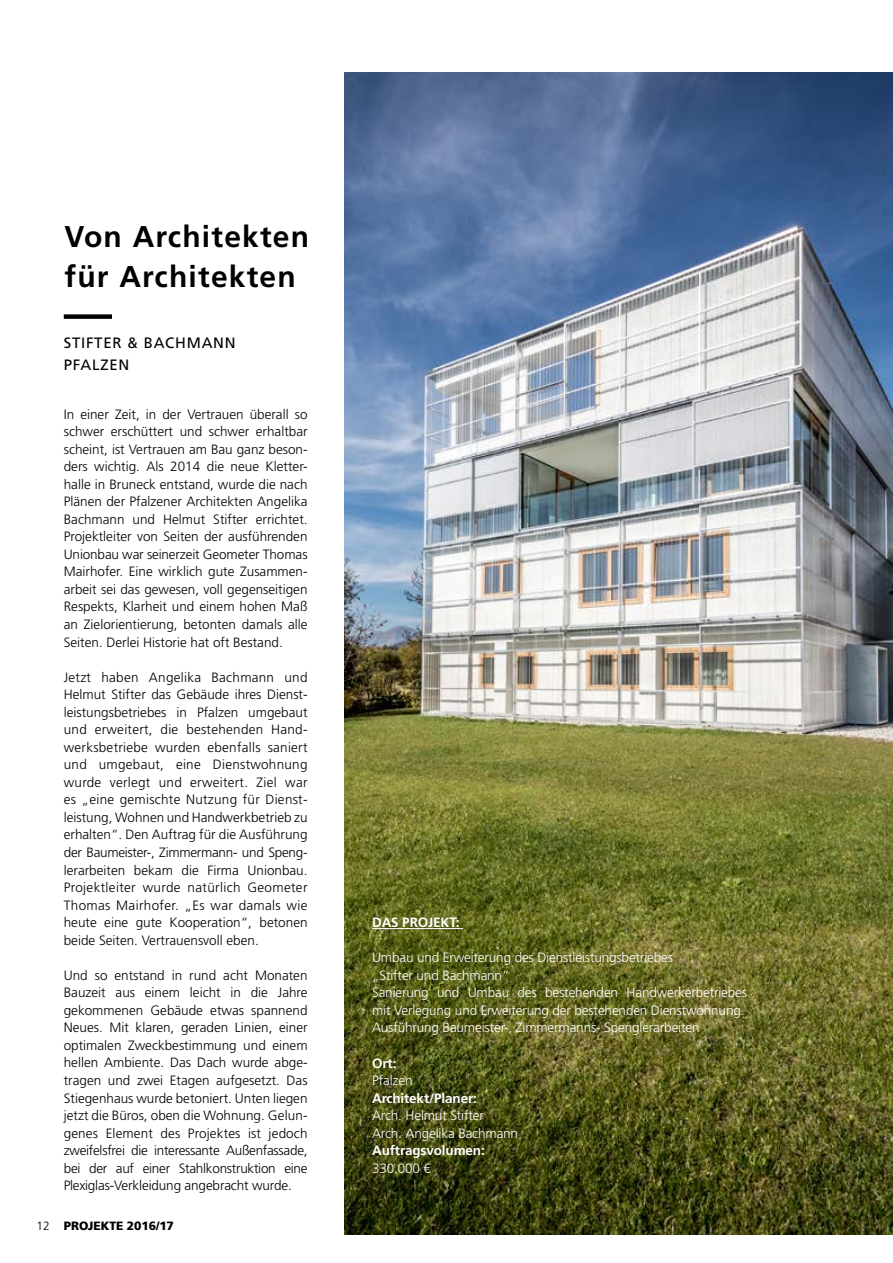
<style>
.page{position:relative;width:893px;height:1263px;background:#fff}
.page>*{position:absolute;margin:0;border:0;box-sizing:border-box;transform-origin:0 0}
.t1{font:700 30px/39.5px "Frutiger";letter-spacing:.04em;color:#000}
.t2{font:15px/21.9px "Frutiger";letter-spacing:.05em;color:#000}
.t3{font:300 13.5px/17.5px "Frutiger";color:#000;text-align:justify}
.t4{font:300 13.5px/17.5px "Frutiger";letter-spacing:-.01em;color:#fff}
.t5{font:700 13.5px "Frutiger";letter-spacing:-.01em;color:#fff}
.t6{font:900 12px "Frutiger";letter-spacing:-.005em;color:#000}
.t7{font:300 12px "Frutiger";color:#000}
</style>
<div class="page">
<img style="left:344px;top:72px;width:549px;height:1162px">
<hr style="left:372px;top:928px;width:91px;height:1px;background:#fff">
<div style="left:64px;top:314px;width:48px;height:5px;background:#000"></div>
<h1 class="t1" style="left:65px;top:217px;width:246px">Von Architekten für Architekten</h1>
<p class="t2" style="left:64px;top:332px;width:173px">STIFTER &amp; BACHMANN<br>PFALZEN</p>
<p class="t7" style="left:37px;top:1219px;width:15px">12</p>
<p class="t3" style="left:64px;top:405px;width:245px">In einer Zeit, in der Vertrauen überall so schwer erschüttert und schwer erhaltbar scheint, ist Vertrauen am Bau ganz beson&shy;ders wichtig. Als 2014 die neue Kletter&shy;halle in Bruneck entstand, wurde die nach Plänen der Pfalzener Architekten Angelika Bachmann und Helmut Stifter errichtet.<br>Projektleiter von Seiten der ausführenden Unionbau war seinerzeit Geometer Thomas Mairhofer. Eine wirklich gute Zusammen&shy;arbeit sei das gewesen, voll gegenseitigen Respekts, Klarheit und einem hohen Maß an Zielorientierung, betonten damals alle Seiten. Derlei Historie hat oft Bestand.</p>
<p class="t3" style="left:64px;top:668px;width:245px">Jetzt haben Angelika Bachmann und Helmut Stifter das Gebäude ihres Dienst&shy;leistungsbetriebes in Pfalzen umgebaut und erweitert, die bestehenden Hand&shy;werksbetriebe wurden ebenfalls saniert und umgebaut, eine Dienstwohnung wurde verlegt und erweitert. Ziel war es „eine gemischte Nutzung für Dienst&shy;leistung, Wohnen und Handwerkbetrieb zu erhalten“. Den Auftrag für die Ausführung der Baumeister-, Zimmermann- und Speng&shy;lerarbeiten bekam die Firma Unionbau.<br>Projektleiter wurde natürlich Geometer Thomas Mairhofer. „Es war damals wie heute eine gute Kooperation“, betonen beide Seiten. Vertrauensvoll eben.</p>
<p class="t3" style="left:64px;top:966px;width:245px">Und so entstand in rund acht Monaten Bauzeit aus einem leicht in die Jahre gekommenen Gebäude etwas spannend Neues. Mit klaren, geraden Linien, einer optimalen Zweckbestimmung und einem hellen Ambiente. Das Dach wurde abge&shy;tragen und zwei Etagen aufgesetzt. Das Stiegenhaus wurde betoniert. Unten liegen jetzt die Büros, oben die Wohnung. Gelun&shy;genes Element des Projektes ist jedoch zweifelsfrei die interessante Außenfassade, bei der auf einer Stahlkonstruktion eine Plexiglas-Verkleidung angebracht wurde.</p>
<p class="t6" style="left:64px;top:1218px;width:112px">PROJEKTE 2016/17</p>
<p class="t5" style="left:372px;top:914px;width:89px">DAS PROJEKT:</p>
<p class="t4" style="left:372px;top:949px;width:377px">Umbau und Erweiterung des Dienstleistungsbetriebes<br>„Stifter und Bachmann“<br>Sanierung und Umbau des bestehenden Handwerkerbetriebes mit Verlegung und Erweiterung der bestehenden Dienstwohnung.<br>Ausführung Baumeister-, Zimmermanns- Spenglerarbeiten</p>
<p class="t5" style="left:372px;top:1055px;width:26px">Ort:</p>
<p class="t4" style="left:372px;top:1072px;width:42px">Pfalzen</p>
<p class="t5" style="left:372px;top:1090px;width:106px">Architekt/Planer:</p>
<p class="t4" style="left:372px;top:1107px;width:148px">Arch. Helmut Stifter<br>Arch. Angelika Bachmann</p>
<p class="t5" style="left:372px;top:1142px;width:114px">Auftragsvolumen:</p>
<p class="t4" style="left:372px;top:1159px;width:60px">330.000 €</p>
</div>
